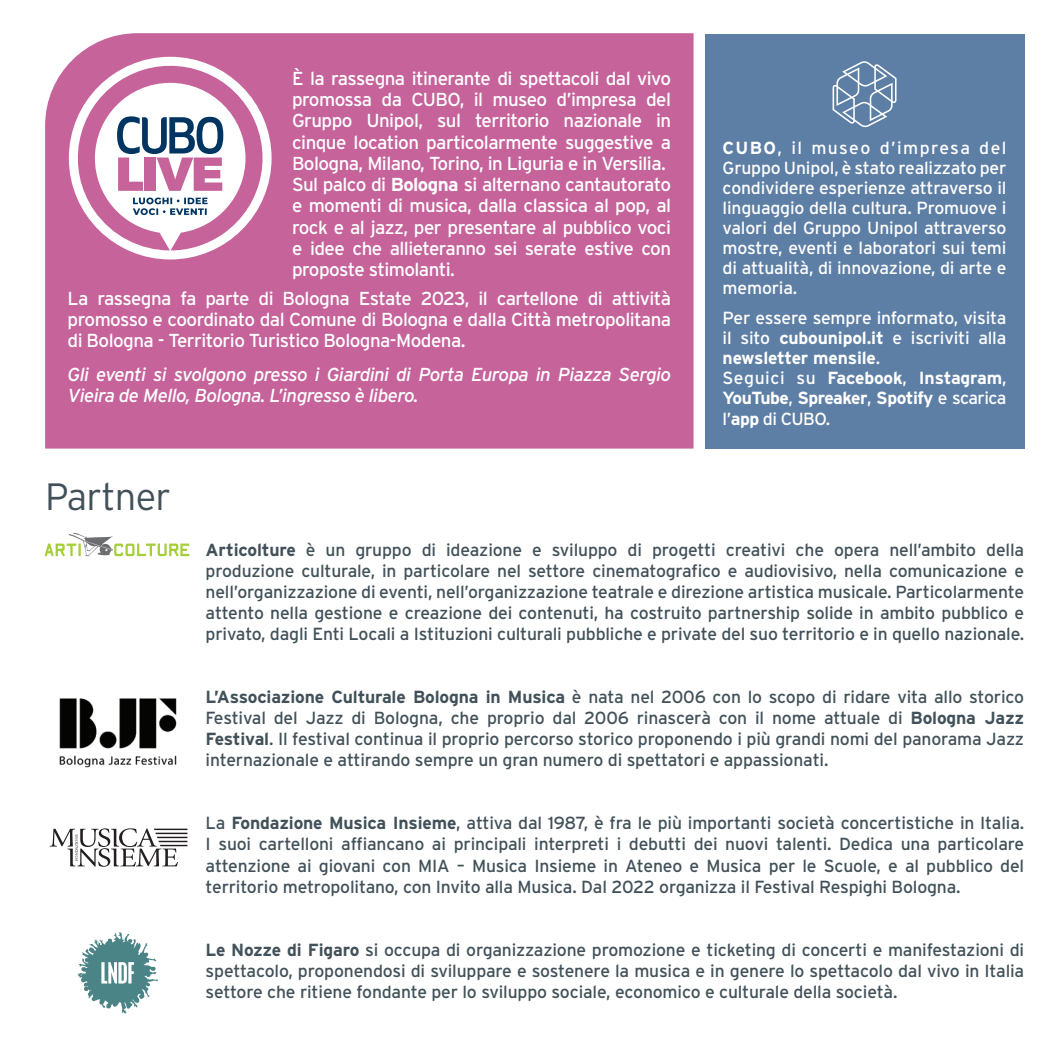
<style>
.page{position:relative;width:1063px;height:1063px;background:#fff}
.page>*{position:absolute;margin:0;border:0;box-sizing:border-box;transform-origin:0 0}
.t1{font:300 38px "Interstate";letter-spacing:-.02em;color:#425159}
.t2{font:18.75px/21.2px "Interstate";letter-spacing:-.03em;color:#fff}
.t3{font:italic 18.75px/21.2px "Interstate";letter-spacing:-.03em;color:#fff}
.t4{font:17.5px/21px "Interstate";letter-spacing:-.01em;color:#425159;text-align:justify}
.t5{font:17.5px/20px "Interstate";letter-spacing:-.01em;color:#fff;text-align:justify}
.s1{font-weight:700}
</style>
<div class="page">
<div style="left:705px;top:34px;width:319px;height:415px;background:#5e7fa5"></div>
<svg style="left:50px;top:828px;width:137px;height:39px"></svg>
<img style="left:59px;top:698px;width:118px;height:70px">
<svg style="left:45px;top:533px;width:144px;height:23px"></svg>
<svg style="left:78px;top:932px;width:80px;height:82px"></svg>
<div style="left:45px;top:33px;width:649px;height:416px;background:#c6639b"></div>
<svg style="left:65px;top:53px;width:210px;height:197px"></svg>
<svg style="left:833px;top:61px;width:64px;height:66px"></svg>
<p class="t2" style="left:292px;top:67px;width:381px">È la rassegna itinerante di spettacoli dal vivo promossa da CUBO, il museo d’impresa del Gruppo Unipol, sul territorio nazionale in cinque location particolarmente suggestive a Bologna, Milano, Torino, in Liguria e in Versilia.<br>Sul palco di <span class="s1">Bologna</span> si alternano cantautorato e momenti di musica, dalla classica al pop, al rock e al jazz, per presentare al pubblico voci e idee che allieteranno sei serate estive con proposte stimolanti.</p>
<p class="t2" style="left:68px;top:287px;width:605px;text-align:justify">La rassegna fa parte di Bologna Estate 2023, il cartellone di attività promosso e coordinato dal Comune di Bologna e dalla Città metropolitana di Bologna - Territorio Turistico Bologna-Modena.</p>
<p class="t3" style="left:68px;top:363px;width:605px">Gli eventi si svolgono presso i Giardini di Porta Europa in Piazza Sergio<br>Vieira de Mello, Bologna. L’ingresso è libero.</p>
<p class="t1" style="left:45px;top:475px;width:127px">Partner</p>
<p class="t5" style="left:723px;top:138px;width:285px"><span class="s1">CUBO</span>, il museo d’impresa del Gruppo Unipol, è stato realizzato per condividere esperienze attraverso il linguaggio della cultura. Promuove i valori del Gruppo Unipol attraverso mostre, eventi e laboratori sui temi di attualità, di innovazione, di arte e memoria.</p>
<p class="t5" style="left:723px;top:308px;width:285px;text-align:left">Per essere sempre informato, visita il sito <span class="s1">cubounipol.it</span> e iscriviti alla <span class="s1">newsletter mensile</span>.<br>Seguici su <span class="s1">Facebook</span>, <span class="s1">Instagram</span>,<br><span class="s1">YouTube</span>, <span class="s1">Spreaker</span>, <span class="s1">Spotify</span> e scarica l’<span class="s1">app</span> di CUBO.</p>
<p class="t4" style="left:206px;top:539px;width:820px"><span class="s1">Articolture</span> è un gruppo di ideazione e sviluppo di progetti creativi che opera nell’ambito della produzione culturale, in particolare nel settore cinematografico e audiovisivo, nella comunicazione e nell’organizzazione di eventi, nell’organizzazione teatrale e direzione artistica musicale. Particolarmente attento nella gestione e creazione dei contenuti, ha costruito partnership solide in ambito pubblico e privato, dagli Enti Locali a Istituzioni culturali pubbliche e private del suo territorio e in quello nazionale.</p>
<p class="t4" style="left:206px;top:687px;width:820px"><span class="s1">L’Associazione Culturale Bologna in Musica</span> è nata nel 2006 con lo scopo di ridare vita allo storico Festival del Jazz di Bologna, che proprio dal 2006 rinascerà con il nome attuale di <span class="s1">Bologna Jazz Festival</span>. Il festival continua il proprio percorso storico proponendo i più grandi nomi del panorama Jazz internazionale e attirando sempre un gran numero di spettatori e appassionati.</p>
<p class="t4" style="left:206px;top:813px;width:820px">La <span class="s1">Fondazione Musica Insieme</span>, attiva dal 1987, è fra le più importanti società concertistiche in Italia.<br>I suoi cartelloni affiancano ai principali interpreti i debutti dei nuovi talenti. Dedica una particolare attenzione ai giovani con MIA – Musica Insieme in Ateneo e Musica per le Scuole, e al pubblico del territorio metropolitano, con Invito alla Musica. Dal 2022 organizza il Festival Respighi Bologna.</p>
<p class="t4" style="left:206px;top:939px;width:820px"><span class="s1">Le Nozze di Figaro</span> si occupa di organizzazione promozione e ticketing di concerti e manifestazioni di spettacolo, proponendosi di sviluppare e sostenere la musica e in genere lo spettacolo dal vivo in Italia settore che ritiene fondante per lo sviluppo sociale, economico e culturale della società.</p>
</div>
